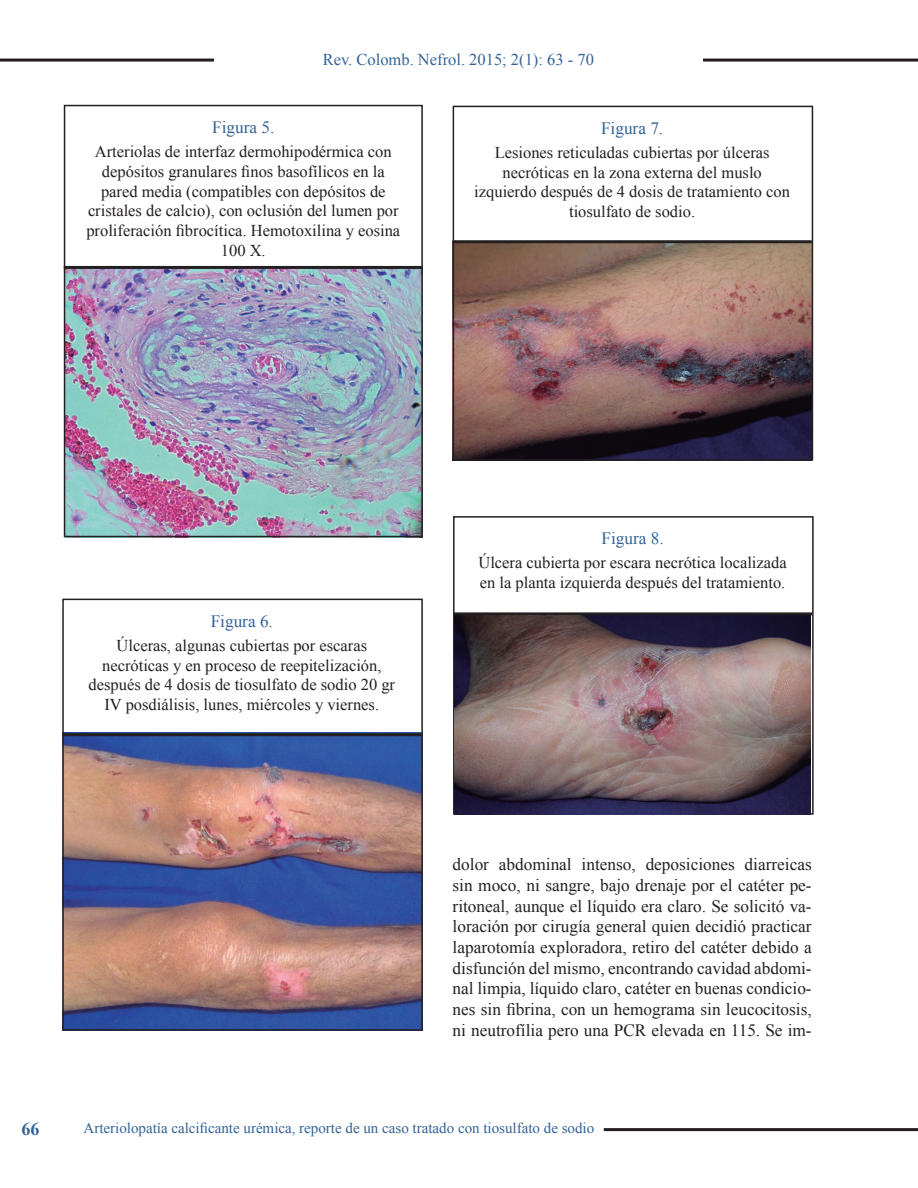
<style>
.page{position:relative;width:918px;height:1188px;background:#fff}
.page>*{position:absolute;margin:0;border:0;box-sizing:border-box;transform-origin:0 0}
.t1{font:700 18px "Times New Roman";color:#336296}
.t2{font:17.25px/20.7px "Times New Roman";color:#231f20;text-align:justify}
.t3{font:17.25px "Times New Roman";color:#336296}
.t4{font:16.5px/19.8px "Times New Roman";color:#231f20;text-align:center}
.t5{font:16.5px "Times New Roman";color:#336296}
.t6{font:15px "Times New Roman";color:#336296}
.s1{font-style:inherit}
</style>
<div class="page">
<hr style="left:0;top:59px;width:918px;height:3px;background:#231f20">
<div style="left:214px;top:53px;width:489px;height:19px;background:#fff"></div>
<hr style="left:604px;top:1128px;width:314px;height:3px;background:#231f20">
<img style="left:67px;top:269px;width:353px;height:265px">
<div style="left:64px;top:105px;width:359px;height:432px;border:2px solid #231f20"></div>
<hr style="left:64px;top:266px;width:359px;height:3px;background:#231f20">
<img style="left:65px;top:736px;width:355px;height:292px">
<div style="left:62px;top:599px;width:361px;height:432px;border:2px solid #231f20"></div>
<hr style="left:62px;top:733px;width:359px;height:3px;background:#231f20">
<img style="left:456px;top:243px;width:354px;height:215px">
<div style="left:453px;top:106px;width:360px;height:355px;border:2px solid #231f20"></div>
<hr style="left:453px;top:240px;width:359px;height:3px;background:#231f20">
<div style="left:453px;top:516px;width:361px;height:299px;border:2px solid #231f20"></div>
<hr style="left:453px;top:612px;width:359px;height:3px;background:#231f20">
<img style="left:455px;top:615px;width:356px;height:200px">
<p class="t5" style="left:323px;top:48px;width:273px">Rev. Colomb. Nefrol. <span class="s1">2015; 2(1): 63 - 70</span></p>
<p class="t3" style="left:212px;top:116px;width:64px">Figura 5.</p>
<p class="t4" style="left:86px;top:141px;width:315px">Arteriolas de interfaz dermohipodérmica con depósitos granulares finos basofílicos en la pared media (compatibles con depósitos de cristales de calcio), con oclusión del lumen por proliferación fibrocítica. Hemotoxilina y eosina 100 X.</p>
<p class="t3" style="left:601px;top:116px;width:64px">Figura 7.</p>
<p class="t4" style="left:474px;top:142px;width:317px">Lesiones reticuladas cubiertas por úlceras necróticas en la zona externa del muslo izquierdo después de 4 dosis de tratamiento con tiosulfato de sodio.</p>
<p class="t3" style="left:211px;top:609px;width:64px">Figura 6.</p>
<p class="t4" style="left:89px;top:635px;width:308px">Úlceras, algunas cubiertas por escaras necróticas y en proceso de reepitelización, después de 4 dosis de tiosulfato de sodio 20 gr IV posdiálisis, lunes, miércoles y viernes.</p>
<p class="t3" style="left:601px;top:527px;width:64px">Figura 8.</p>
<p class="t4" style="left:478px;top:553px;width:310px;text-align:left">Úlcera cubierta por escara necrótica localizada en la planta izquierda después del tratamiento.</p>
<p class="t2" style="left:453px;top:854px;width:361px">dolor abdominal intenso, deposiciones diarreicas sin moco, ni sangre, bajo drenaje por el catéter pe&shy;ritoneal, aunque el líquido era claro. Se solicitó va&shy;loración por cirugía general quien decidió practicar laparotomía exploradora, retiro del catéter debido a disfunción del mismo, encontrando cavidad abdomi&shy;nal limpia, líquido claro, catéter en buenas condicio&shy;nes sin fibrina, con un hemograma sin leucocitosis, ni neutrofília pero una PCR elevada en 115. Se im-</p>
<p class="t1" style="left:21px;top:1117px;width:19px">66</p>
<p class="t6" style="left:84px;top:1118px;width:512px">Arteriolopatía calcificante urémica, reporte de un caso tratado con tiosulfato de sodio</p>
</div>
